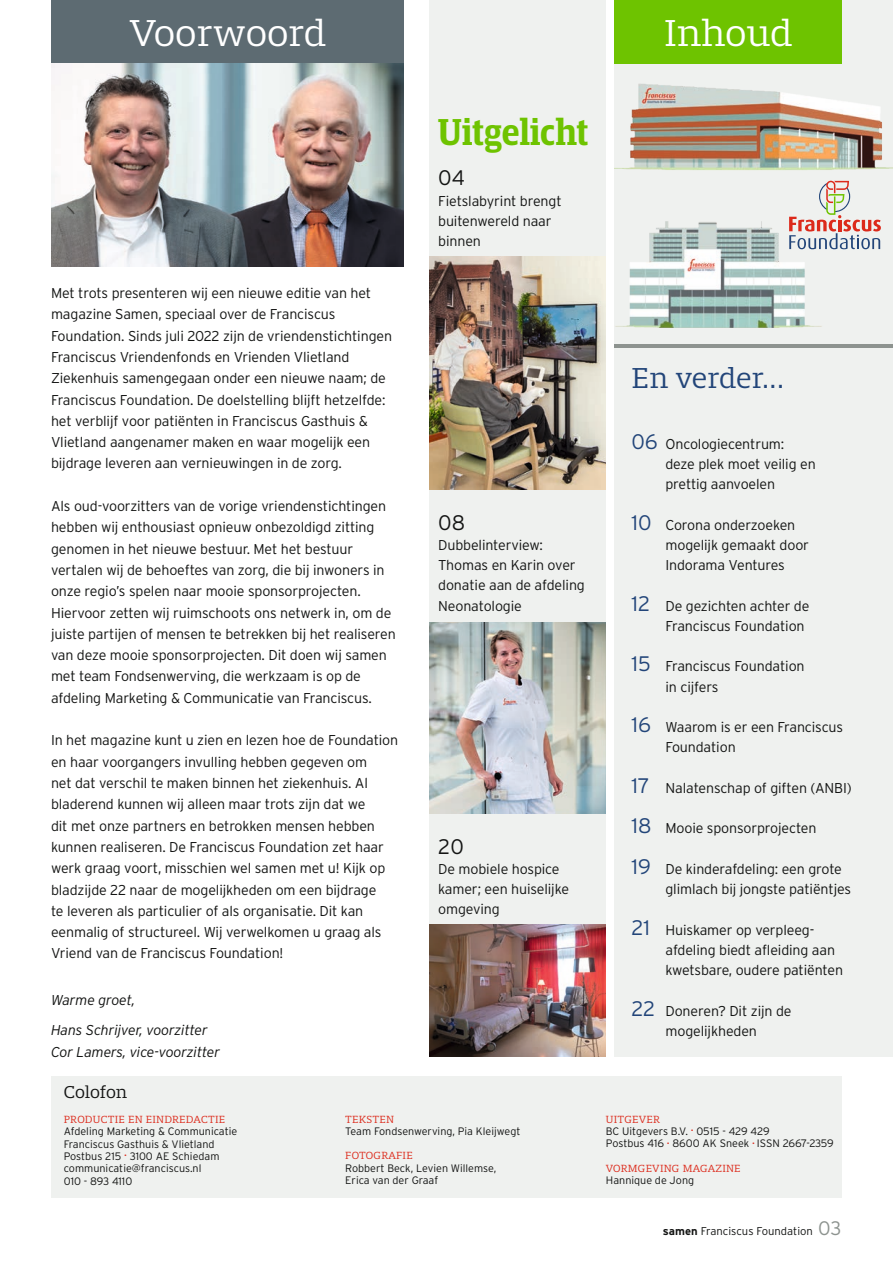
<style>
.page{position:relative;width:893px;height:1263px;background:#fff}
.page>*{position:absolute;margin:0;border:0;box-sizing:border-box;transform-origin:0 0}
.t1{font:300 39px "Mislab Std";color:#fff}
.t2{font:700 39px "Mislab Std Narrow";color:#6ec300}
.t3{font:300 30px "Mislab Std";color:#224579}
.t4{font:300 21px "Interstate";color:#131413}
.t5{font:300 18px "Mislab Std";color:#131413}
.t6{font:300 14.25px/21.3px "Interstate";letter-spacing:-.01em;color:#131413}
.t7{font:italic 300 14.25px/30px "Interstate";letter-spacing:-.01em;color:#131413}
.t8{font:300 11.25px "Interstate";color:#131413}
.t9{font:300 10.8px/12.3px "Interstate";color:#131413}
.t10{font:300 10.8px "Mislab Std";letter-spacing:.02em;color:#dc2a1b}
.s1{font-size:7.5px;color:#dc2a1b}
.s2{font-size:21px;color:#224579}
.s3{font-weight:700}
.s4{font-size:19.5px;color:#8d938f}
</style>
<div class="page">
<div style="left:51px;top:1076px;width:791px;height:122px;background:#eff1ef"></div>
<div style="left:429px;top:0;width:177px;height:1056px;background:#eff1ef"></div>
<div style="left:614px;top:0;width:279px;height:1056px;background:#eff1ef"></div>
<div style="left:51px;top:0;width:353px;height:102px;background:#5d6b72"></div>
<img style="left:51px;top:64px;width:353px;height:202px">
<div style="left:614px;top:0;width:228px;height:64px;background:#6ec300"></div>
<img style="left:429px;top:257px;width:177px;height:232px">
<img style="left:429px;top:622px;width:177px;height:191px">
<img style="left:429px;top:925px;width:177px;height:131px">
<img style="left:614px;top:83px;width:279px;height:87px">
<img style="left:615px;top:221px;width:265px;height:107px">
<hr style="left:614px;top:344px;width:279px;height:3px;background:#8d938f">
<svg style="left:789px;top:181px;width:92px;height:68px"></svg>
<h1 class="t1" style="left:129px;top:14px;width:198px">Voorwoord</h1>
<h1 class="t1" style="left:664px;top:14px;width:130px">Inhoud</h1>
<p class="t6" style="left:51px;top:282px;width:343px">Met trots presenteren wij een nieuwe editie van het magazine Samen, speciaal over de Franciscus Foundation. Sinds juli 2022 zijn de vriendenstichtingen Franciscus Vriendenfonds en Vrienden Vlietland Ziekenhuis samengegaan onder een nieuwe naam; de Franciscus Foundation. De doelstelling blijft hetzelfde: het verblijf voor patiënten in Franciscus Gasthuis &amp; Vlietland aangenamer maken en waar mogelijk een bijdrage leveren aan vernieuwingen in de zorg.</p>
<p class="t6" style="left:51px;top:495px;width:346px">Als oud-voorzitters van de vorige vriendenstichtingen hebben wij enthousiast opnieuw onbezoldigd zitting genomen in het nieuwe bestuur. Met het bestuur vertalen wij de behoeftes van zorg, die bij inwoners in onze regio’s spelen naar mooie sponsorprojecten.<br>Hiervoor zetten wij ruimschoots ons netwerk in, om de juiste partijen of mensen te betrekken bij het realiseren van deze mooie sponsorprojecten. Dit doen wij samen met team Fondsenwerving, die werkzaam is op de afdeling Marketing &amp; Communicatie van Franciscus.</p>
<p class="t6" style="left:51px;top:729px;width:349px">In het magazine kunt u zien en lezen hoe de Foundation en haar voorgangers invulling hebben gegeven om<br>net dat verschil te maken binnen het ziekenhuis. Al bladerend kunnen wij alleen maar trots zijn dat we<br>dit met onze partners en betrokken mensen hebben kunnen realiseren. De Franciscus Foundation zet haar werk graag voort, misschien wel samen met u! Kijk op bladzijde 22 naar de mogelijkheden om een bijdrage<br>te leveren als particulier of als organisatie. Dit kan eenmalig of structureel. Wij verwelkomen u graag als Vriend van de Franciscus Foundation!</p>
<p class="t7" style="left:51px;top:985px;width:158px">Warme groet,<br>Hans Schrijver, voorzitter</p>
<p class="t7" style="left:51px;top:1036px;width:171px">Cor Lamers, vice-voorzitter</p>
<h1 class="t2" style="left:438px;top:112px;width:152px">Uitgelicht</h1>
<h3 class="t4" style="left:438px;top:166px;width:28px">04</h3>
<p class="t6" style="left:438px;top:190px;width:125px;line-height:20.2px">Fietslabyrint brengt buitenwereld naar binnen</p>
<h3 class="t4" style="left:438px;top:510px;width:28px">08</h3>
<p class="t6" style="left:438px;top:535px;width:148px;line-height:20.2px">Dubbelinterview:<br>Thomas en Karin over donatie aan de afdeling<br>Neonatologie</p>
<h3 class="t4" style="left:438px;top:834px;width:27px">20</h3>
<p class="t6" style="left:438px;top:859px;width:132px;line-height:20.2px">De mobiele hospice kamer; een huiselijke omgeving</p>
<p class="t5" style="left:64px;top:1083px;width:65px">Colofon</p>
<p class="t10" style="left:64px;top:1114px;width:163px">PRODUCTIE EN EINDREDACTIE</p>
<p class="t9" style="left:64px;top:1125px;width:175px">Afdeling Marketing &amp; Communicatie<br>Franciscus Gasthuis &amp; Vlietland<br>Postbus 215 <span class="s1">•</span> 3100 AE Schiedam communicatie@franciscus.nl<br>010 - 893 4110</p>
<p class="t10" style="left:345px;top:1113px;width:50px">TEKSTEN</p>
<p class="t9" style="left:345px;top:1125px;width:177px">Team Fondsenwerving, Pia Kleijwegt</p>
<p class="t10" style="left:345px;top:1150px;width:69px">FOTOGRAFIE</p>
<p class="t9" style="left:345px;top:1162px;width:153px">Robbert Beck, Levien Willemse,<br>Erica van der Graaf</p>
<h2 class="t3" style="left:631px;top:363px;width:155px">En verder...</h2>
<p class="t6" style="left:665px;top:433px;width:152px;line-height:20.2px;text-indent:-34px"><span class="s2">06</span> Oncologiecentrum: deze plek moet veilig en prettig aanvoelen</p>
<p class="t6" style="left:665px;top:514px;width:145px;line-height:20.2px;text-indent:-34px"><span class="s2">10</span> Corona onderzoeken mogelijk gemaakt door<br>Indorama Ventures</p>
<p class="t6" style="left:665px;top:595px;width:145px;line-height:20.2px;text-indent:-34px"><span class="s2">12</span> De gezichten achter de<br>Franciscus Foundation</p>
<p class="t6" style="left:665px;top:656px;width:141px;line-height:20.2px;text-indent:-34px"><span class="s2">15</span> Franciscus Foundation in cijfers</p>
<p class="t6" style="left:665px;top:717px;width:179px;line-height:20.2px;text-indent:-34px"><span class="s2">16</span> Waarom is er een Franciscus<br>Foundation</p>
<p class="t6" style="left:631px;top:777px;width:222px"><span class="s2">17</span> Nalatenschap of giften (ANBI)</p>
<p class="t6" style="left:631px;top:817px;width:187px"><span class="s2">18</span> Mooie sponsorprojecten</p>
<p class="t6" style="left:665px;top:859px;width:187px;line-height:20.2px;text-indent:-34px"><span class="s2">19</span> De kinderafdeling: een grote glimlach bij jongste patiëntjes</p>
<p class="t6" style="left:665px;top:919px;width:179px;line-height:20.2px;text-indent:-34px"><span class="s2">21</span> Huiskamer op verpleeg&shy;afdeling biedt afleiding aan kwetsbare, oudere patiënten</p>
<p class="t6" style="left:631px;top:1000px;width:162px;line-height:20.2px;text-align:center"><span class="s2">22</span> Doneren? Dit zijn de mogelijkheden</p>
<p class="t10" style="left:606px;top:1113px;width:55px">UITGEVER</p>
<p class="t9" style="left:606px;top:1125px;width:229px">BC Uitgevers B.V. <span class="s1">•</span> 0515 - 429 429<br>Postbus 416 <span class="s1">•</span> 8600 AK Sneek <span class="s1">•</span> ISSN 2667-2359</p>
<p class="t10" style="left:606px;top:1163px;width:136px">VORMGEVING MAGAZINE</p>
<p class="t9" style="left:606px;top:1174px;width:90px">Hannique de Jong</p>
<p class="t8" style="left:663px;top:1225px;width:180px"><span class="s3">samen</span> Franciscus Foundation <span class="s4">03</span></p>
</div>
